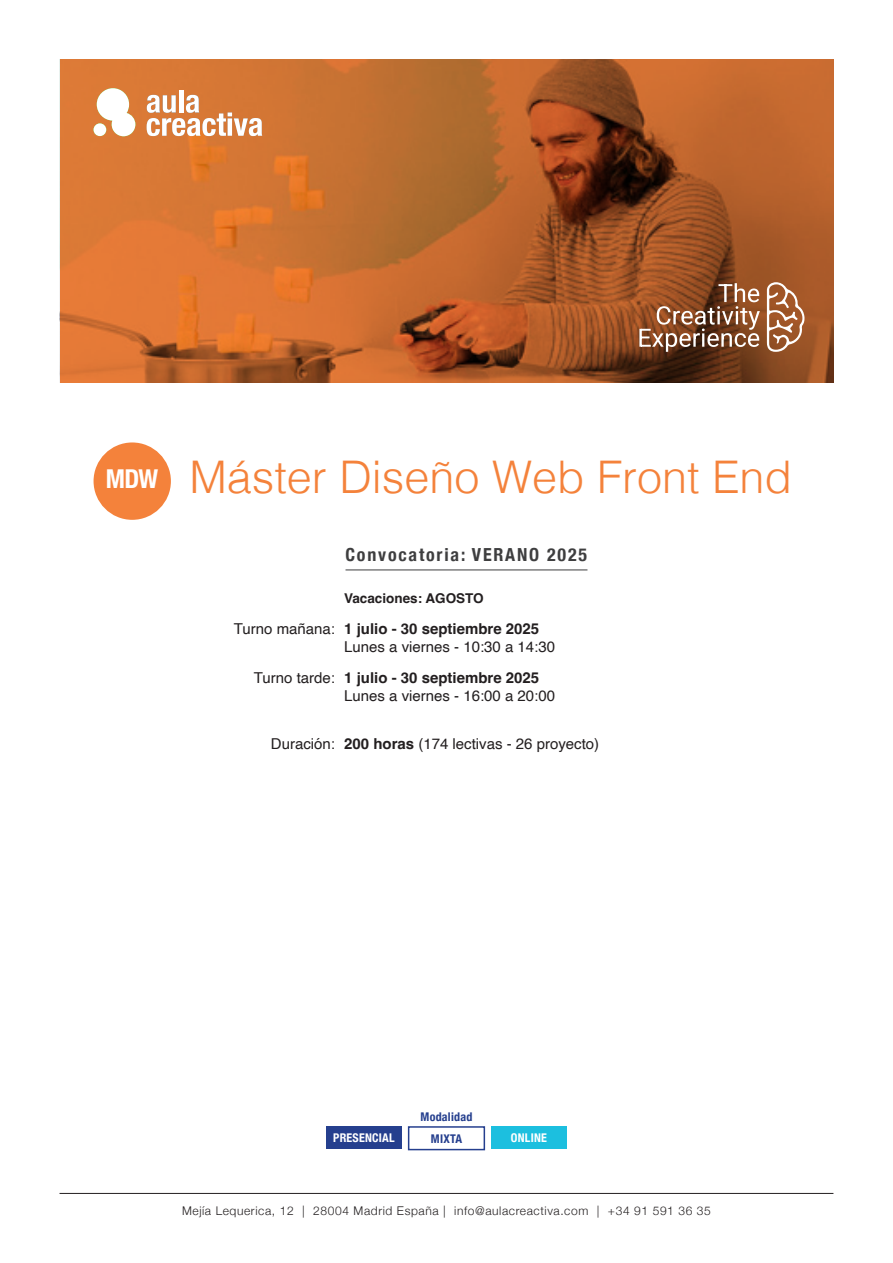
<style>
.page{position:relative;width:893px;height:1263px;background:#fff}
.page>*{position:absolute;margin:0;border:0;box-sizing:border-box;transform-origin:0 0}
.t1{font:300 45px "Helvetica";color:#f4823b}
.subtítulo{font:700 condensed 25.95px "Helvetica Neue";color:#fff}
.t2{font:700 condensed 18px "Helvetica Neue";letter-spacing:.1em;color:#3e3e3f}
.texto{font:15px/18px "Helvetica";color:#231f20}
.texto_1{font:15px "Helvetica";color:#231f20}
.texto-2{font:700 13.5px "Helvetica";color:#231f20}
.t3{font:300 12px "Helvetica Neue";letter-spacing:.05em;color:#231f20}
.t4{font:700 condensed 12px "Helvetica Neue";letter-spacing:.02em;color:#fff}
.t5{font:700 condensed 12px "Helvetica Neue";letter-spacing:.02em;color:#253f8e}
.s1{font-weight:700}
</style>
<div class="page">
<div style="left:326px;top:1126px;width:76px;height:23px;background:#253f8e"></div>
<div style="left:408px;top:1126px;width:77px;height:24px;border:2px solid #253f8e"></div>
<div style="left:491px;top:1126px;width:76px;height:23px;background:#1cbfdf"></div>
<svg style="left:60px;top:60px;width:773px;height:323px;background:#b9632c"></svg>
<hr style="left:60px;top:1193px;width:773px;height:1px;background:#231f20">
<hr style="left:345px;top:569px;width:242px;height:1px;background:#3e3e3f">
<div style="left:94px;top:442px;width:77px;height:78px;background:#f4823b;border-radius:50%"></div>
<hr style="left:179px;top:90px;width:4px;height:23px;background:#fff">
<svg style="left:147px;top:95px;width:115px;height:41px"></svg>
<svg style="left:97px;top:88px;width:38px;height:48px"></svg>
<div style="left:94px;top:123px;width:12px;height:13px;background:#fff;border-radius:50%"></div>
<hr style="left:639px;top:329px;width:3px;height:18px;background:#fff">
<svg style="left:641px;top:283px;width:119px;height:69px;background:#946345"></svg>
<svg style="left:767px;top:282px;width:38px;height:70px"></svg>
<p class="subtítulo" style="left:106px;top:457px;width:54px">MDW</p>
<p class="t1" style="left:189px;top:439px;width:604px">Máster Diseño Web Front End</p>
<p class="t2" style="left:345px;top:540px;width:243px">Convocatoria: VERANO 2025</p>
<p class="texto-2" style="left:344px;top:590px;width:141px">Vacaciones: AGOSTO</p>
<p class="texto" style="left:344px;top:620px;width:212px;text-indent:-110px">Turno mañana: <span class="s1">1 julio - 30 septiembre 2025<br></span>Lunes a viernes - 10:30 a 14:30</p>
<p class="texto" style="left:344px;top:669px;width:212px;text-indent:-90px">Turno tarde: <span class="s1">1 julio - 30 septiembre 2025<br></span>Lunes a viernes - 16:00 a 20:00</p>
<p class="texto_1" style="left:271px;top:733px;width:330px">Duración: <span class="s1">200 horas</span> (174 lectivas - 26 proyecto)</p>
<p class="t5" style="left:421px;top:1107px;width:53px">Modalidad</p>
<p class="t4" style="left:333px;top:1127px;width:63px">PRESENCIAL</p>
<p class="t5" style="left:431px;top:1128px;width:33px">MIXTA</p>
<p class="t4" style="left:511px;top:1127px;width:38px">ONLINE</p>
<p class="t3" style="left:182px;top:1201px;width:530px">Mejía Lequerica, 12 | 28004 Madrid España | info@aulacreactiva.com | +34 91 591 36 35</p>
</div>
